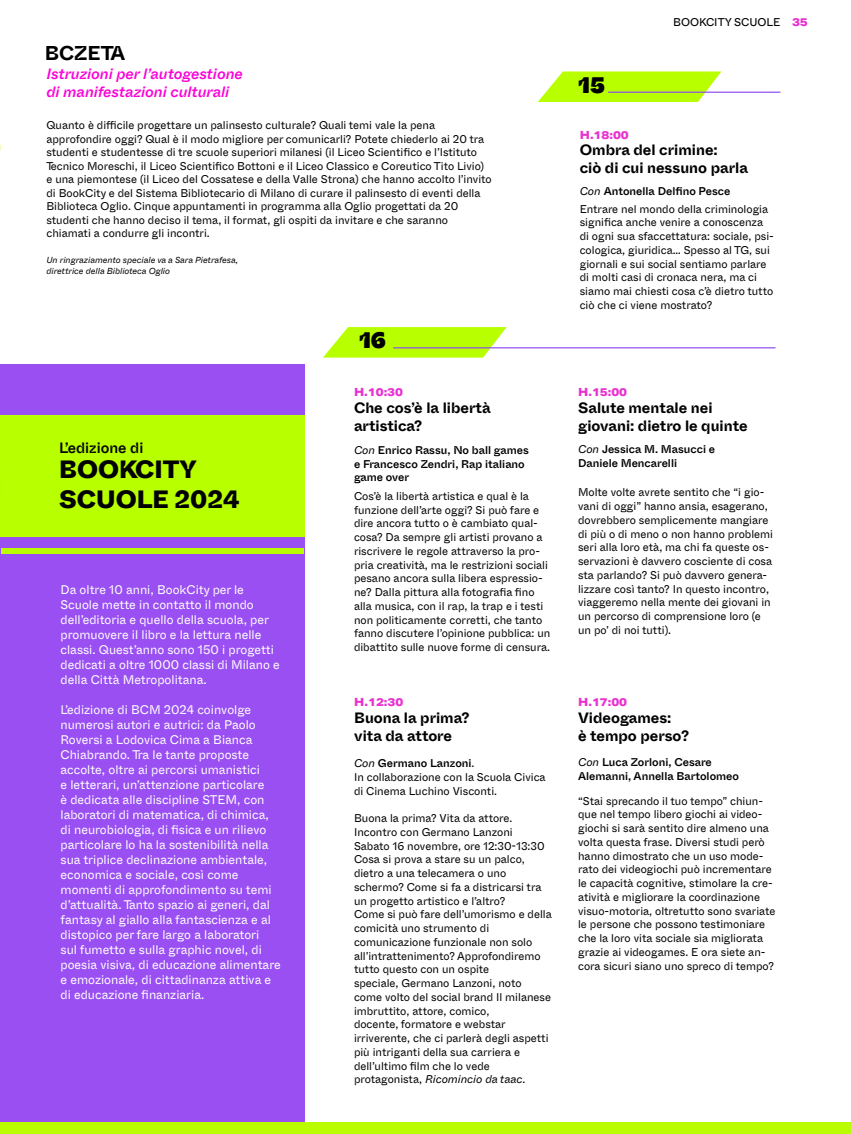
<style>
.page{position:relative;width:851px;height:1134px;background:#fff}
.page>*{position:absolute;margin:0;border:0;box-sizing:border-box;transform-origin:0 0}
.t1{font:800 25px/30px "Whyte Inktrap";color:#020203}
.t2{font:22.5px "Whyte Inktrap Super";color:#000}
.t3{font:700 20px "Whyte Inktrap";color:#000}
.t4{font:700 15px/18px "Whyte Inktrap";color:#000}
.t5{font:italic 500 15px/18px "Whyte Inktrap";color:#fa03d6}
.t6{font:500 15px "Whyte Inktrap";color:#020203}
.t7{font:12.5px/15px "Whyte Inktrap";color:#fff}
.t8{font:11.25px/13.8px "Whyte Inktrap";color:#000}
.t9{font:500 11.25px/13.5px "Whyte Inktrap";color:#000}
.t10{font:800 11.25px "Aktiv Grotesk Ex";color:#e833d1}
.t11{font:11.25px "Whyte Inktrap";color:#000}
.t12{font:italic 8.75px/10.5px "Whyte Inktrap";color:#000}
.s1{font-family:"Aktiv Grotesk Ex";font-weight:800;color:#e833d1}
.s2{font-weight:400;font-style:italic}
.s3{font-style:italic}
.s4{font-weight:500}
</style>
<div class="page">
<div style="left:0;top:364px;width:305px;height:770px;background:#994ff2"></div>
<div style="left:0;top:415px;width:305px;height:121px;background:#b8ff00"></div>
<div style="left:1px;top:549px;width:303px;height:5px;background:#bafc00"></div>
<svg style="left:538px;top:71px;width:183px;height:31px;background:#c1fd25"></svg>
<hr style="left:608px;top:92px;width:172px;height:1px;background:#8f54eb">
<svg style="left:323px;top:327px;width:183px;height:31px;background:#c1fd26"></svg>
<hr style="left:393px;top:347px;width:382px;height:1px;background:#8f54eb">
<div style="left:0;top:1122px;width:850px;height:12px;background:#bafc00"></div>
<p class="t11" style="left:673px;top:13px;width:136px">BOOKCITY SCUOLE <span class="s1">35</span></p>
<h3 class="t3" style="left:45px;top:37px;width:82px">BCZETA</h3>
<h3 class="t5" style="left:46px;top:64px;width:198px">Istruzioni per l’autogestione di manifestazioni culturali</h3>
<p class="t8" style="left:46px;top:118px;width:447px">Quanto è difficile progettare un palinsesto culturale? Quali temi vale la pena approfondire oggi? Qual è il modo migliore per comunicarli? Potete chiederlo ai 20 tra studenti e studentesse di tre scuole superiori milanesi (il Liceo Scientifico e l’Istituto Tecnico Moreschi, il Liceo Scientifico Bottoni e il Liceo Classico e Coreutico Tito Livio) e una piemontese (il Liceo del Cossatese e della Valle Strona) che hanno accolto l’invito di BookCity e del Sistema Bibliotecario di Milano di curare il palinsesto di eventi della Biblioteca Oglio. Cinque appuntamenti in programma alla Oglio progettati da 20 studenti che hanno deciso il tema, il format, gli ospiti da invitare e che saranno chiamati a condurre gli incontri.</p>
<p class="t12" style="left:46px;top:254px;width:193px">Un ringraziamento speciale va a Sara Pietrafesa, direttrice della Biblioteca Oglio</p>
<h2 class="t2" style="left:578px;top:66px;width:28px">15</h2>
<p class="t10" style="left:579px;top:128px;width:51px">H.18:00</p>
<h3 class="t4" style="left:579px;top:140px;width:170px">Ombra del crimine:<br>ciò di cui nessuno parla</h3>
<p class="t9" style="left:579px;top:184px;width:152px"><span class="s2">Con</span> Antonella Delfino Pesce</p>
<p class="t8" style="left:579px;top:201px;width:196px">Entrare nel mondo della criminologia significa anche venire a conoscenza di ogni sua sfaccettatura: sociale, psi&shy;cologica, giuridica… Spesso al TG, sui giornali e sui social sentiamo parlare di molti casi di cronaca nera, ma ci siamo mai chiesti cosa c’è dietro tutto ciò che ci viene mostrato?</p>
<h2 class="t2" style="left:359px;top:322px;width:28px">16</h2>
<p class="t10" style="left:354px;top:386px;width:51px">H.10:30</p>
<p class="t10" style="left:578px;top:386px;width:51px">H.15:00</p>
<h3 class="t4" style="left:354px;top:398px;width:138px">Che cos’è la libertà artistica?</h3>
<h3 class="t4" style="left:578px;top:398px;width:171px">Salute mentale nei giovani: dietro le quinte</h3>
<h3 class="t6" style="left:59px;top:435px;width:86px">L’edizione di</h3>
<h1 class="t1" style="left:59px;top:453px;width:182px">BOOKCITY<br>SCUOLE 2024</h1>
<p class="t7" style="left:61px;top:581px;width:221px">Da oltre 10 anni, BookCity per le Scuole mette in contatto il mondo dell’editoria e quello della scuola, per promuovere il libro e la lettura nelle classi. Quest’anno sono 150 i progetti dedicati a oltre 1000 classi di Milano e della Città Metropolitana.</p>
<p class="t7" style="left:61px;top:701px;width:222px">L’edizione di BCM 2024 coinvolge numerosi autori e autrici: da Paolo Roversi a Lodovica Cima a Bianca Chiabrando. Tra le tante proposte accolte, oltre ai percorsi umanistici<br>e letterari, un’attenzione particolare<br>è dedicata alle discipline STEM, con laboratori di matematica, di chimica, di neurobiologia, di fisica e un rilievo particolare lo ha la sostenibilità nella sua triplice declinazione ambientale, economica e sociale, così come momenti di approfondimento su temi d’attualità. Tanto spazio ai generi, dal fantasy al giallo alla fantascienza e al distopico per fare largo a laboratori<br>sul fumetto e sulla graphic novel, di poesia visiva, di educazione alimentare e emozionale, di cittadinanza attiva e di educazione finanziaria.</p>
<p class="t9" style="left:354px;top:443px;width:176px"><span class="s2">Con</span> Enrico Rassu, No ball games e Francesco Zendri, Rap italiano game over</p>
<p class="t9" style="left:578px;top:442px;width:138px"><span class="s2">Con</span> Jessica M. Masucci e<br>Daniele Mencarelli</p>
<p class="t8" style="left:354px;top:488px;width:198px">Cos’è la libertà artistica e qual è la funzione dell’arte oggi? Si può fare e dire ancora tutto o è cambiato qual&shy;cosa? Da sempre gli artisti provano a riscrivere le regole attraverso la pro&shy;pria creatività, ma le restrizioni sociali pesano ancora sulla libera espressio&shy;ne? Dalla pittura alla fotografia fino alla musica, con il rap, la trap e i testi non politicamente corretti, che tanto fanno discutere l’opinione pubblica: un dibattito sulle nuove forme di censura.</p>
<p class="t8" style="left:578px;top:485px;width:196px">Molte volte avrete sentito che “i gio&shy;vani di oggi” hanno ansia, esagerano, dovrebbero semplicemente mangiare di più o di meno o non hanno problemi seri alla loro età, ma chi fa queste os&shy;servazioni è davvero cosciente di cosa sta parlando? Si può davvero genera&shy;lizzare così tanto? In questo incontro, viaggeremo nella mente dei giovani in un percorso di comprensione loro (e un po’ di noi tutti).</p>
<p class="t10" style="left:354px;top:696px;width:51px">H.12:30</p>
<p class="t10" style="left:578px;top:696px;width:51px">H.17:00</p>
<h3 class="t4" style="left:354px;top:708px;width:117px">Buona la prima? vita da attore</h3>
<h3 class="t4" style="left:578px;top:708px;width:113px">Videogames:<br>è tempo perso?</h3>
<p class="t8" style="left:354px;top:755px;width:193px"><span class="s3">Con</span> <span class="s4">Germano Lanzoni</span>.<br>In collaborazione con la Scuola Civica di Cinema Luchino Visconti.</p>
<p class="t8" style="left:354px;top:810px;width:199px">Buona la prima? Vita da attore.<br>Incontro con Germano Lanzoni<br>Sabato 16 novembre, ore 12:30-13:30<br>Cosa si prova a stare su un palco, dietro a una telecamera o uno schermo? Come si fa a districarsi tra un progetto artistico e l’altro?<br>Come si può fare dell’umorismo e della comicità uno strumento di comunicazione funzionale non solo all’intrattenimento? Approfondiremo tutto questo con un ospite<br>speciale, Germano Lanzoni, noto come volto del social brand Il milanese imbruttito, attore, comico,<br>docente, formatore e webstar irriverente, che ci parlerà degli aspetti più intriganti della sua carriera e dell’ultimo film che lo vede protagonista, <span class="s3">Ricomincio da taac</span>.</p>
<p class="t9" style="left:578px;top:755px;width:162px"><span class="s2">Con</span> Luca Zorloni, Cesare<br>Alemanni, Annella Bartolomeo</p>
<p class="t8" style="left:578px;top:793px;width:199px">“Stai sprecando il tuo tempo” chiun&shy;que nel tempo libero giochi ai video&shy;giochi si sarà sentito dire almeno una volta questa frase. Diversi studi però hanno dimostrato che un uso mode&shy;rato dei videogiochi può incrementare le capacità cognitive, stimolare la cre&shy;atività e migliorare la coordinazione visuo-motoria, oltretutto sono svariate le persone che possono testimoniare che la loro vita sociale sia migliorata grazie ai videogames. E ora siete an&shy;cora sicuri siano uno spreco di tempo?</p>
</div>
